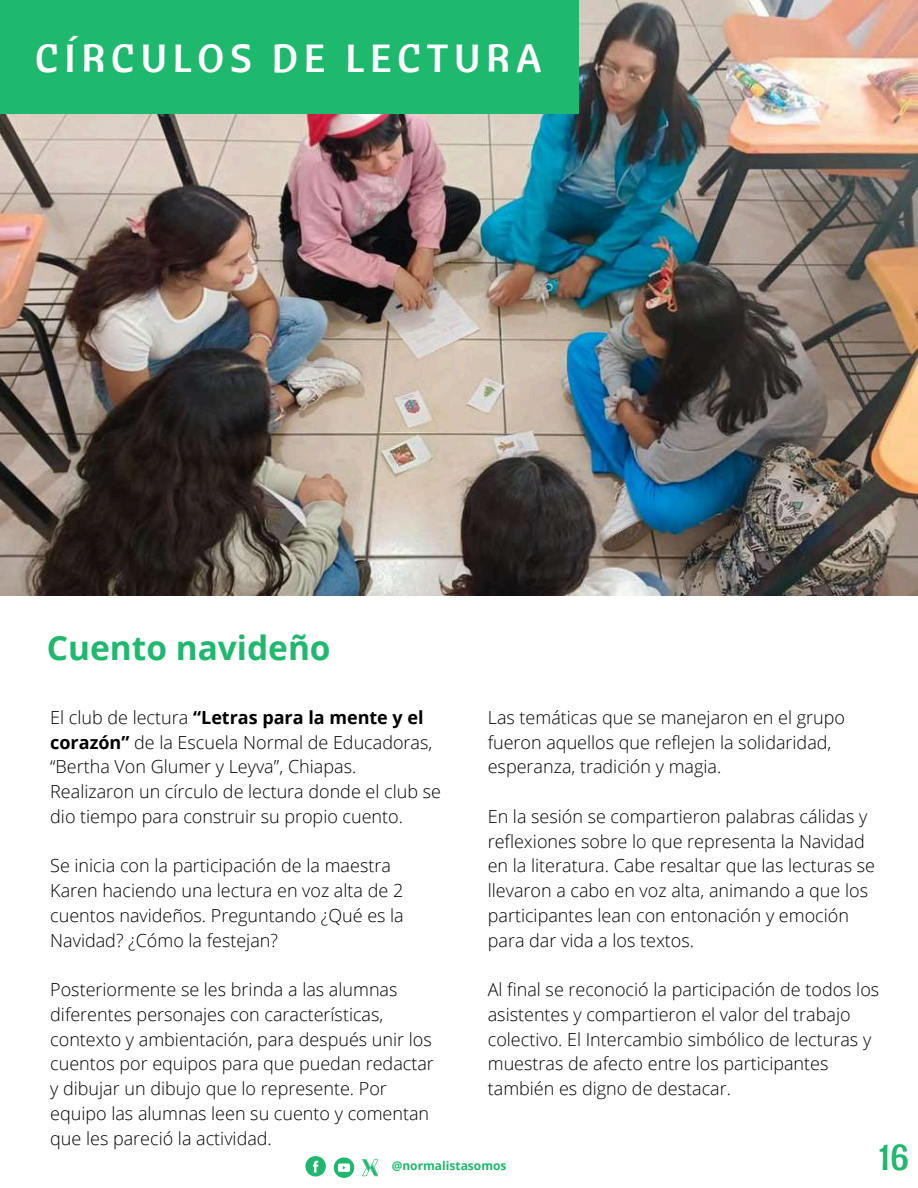
<style>
.page{position:relative;width:918px;height:1188px;background:#fff}
.page>*{position:absolute;margin:0;border:0;box-sizing:border-box;transform-origin:0 0}
.t1{font:39px "Cantora One";letter-spacing:.15em;color:#fff}
.t2{font:36px "Cantora One";color:#1eb86e}
.t3{font:700 33.45px "Open Sans";color:#1eb86e}
.t4{font:300 18px/24.8px "Open Sans";color:#000}
.t5{font:700 12px "Open Sans";color:#1eb86e}
.s1{font-weight:700}
</style>
<div class="page">
<img style="left:0;top:0;width:918px;height:595px">
<div style="left:1px;top:0;width:578px;height:114px;background:#1eb86e"></div>
<svg style="left:305px;top:1156px;width:21px;height:20px"></svg>
<svg style="left:334px;top:1157px;width:20px;height:21px"></svg>
<svg style="left:362px;top:1159px;width:16px;height:17px"></svg>
<h1 class="t1" style="left:35px;top:33px;width:508px">CÍRCULOS DE LECTURA</h1>
<h3 class="t3" style="left:47px;top:625px;width:285px">Cuento navideño</h3>
<p class="t4" style="left:488px;top:705px;width:359px">Las temáticas que se manejaron en el grupo fueron aquellos que reflejen la solidaridad, esperanza, tradición y magia.</p>
<p class="t4" style="left:488px;top:804px;width:389px">En la sesión se compartieron palabras cálidas y reflexiones sobre lo que representa la Navidad en la literatura. Cabe resaltar que las lecturas se llevaron a cabo en voz alta, animando a que los participantes lean con entonación y emoción para dar vida a los textos.</p>
<p class="t4" style="left:488px;top:977px;width:393px">Al final se reconoció la participación de todos los asistentes y compartieron el valor del trabajo colectivo. El Intercambio simbólico de lecturas y muestras de afecto entre los participantes también es digno de destacar.</p>
<p class="t4" style="left:50px;top:705px;width:392px">El club de lectura <span class="s1">“Letras para la mente y el corazón”</span> de la Escuela Normal de Educadoras, “Bertha Von Glumer y Leyva”, Chiapas.<br>Realizaron un círculo de lectura donde el club se dio tiempo para construir su propio cuento.</p>
<p class="t4" style="left:50px;top:853px;width:355px">Se inicia con la participación de la maestra Karen haciendo una lectura en voz alta de 2 cuentos navideños. Preguntando ¿Qué es la Navidad? ¿Cómo la festejan?</p>
<p class="t4" style="left:50px;top:977px;width:385px">Posteriormente se les brinda a las alumnas diferentes personajes con características, contexto y ambientación, para después unir los cuentos por equipos para que puedan redactar y dibujar un dibujo que lo represente. Por equipo las alumnas leen su cuento y comentan que les pareció la actividad.</p>
<h2 class="t2" style="left:879px;top:1134px;width:32px">16</h2>
<p class="t5" style="left:392px;top:1158px;width:116px">@normalistasomos</p>
</div>
